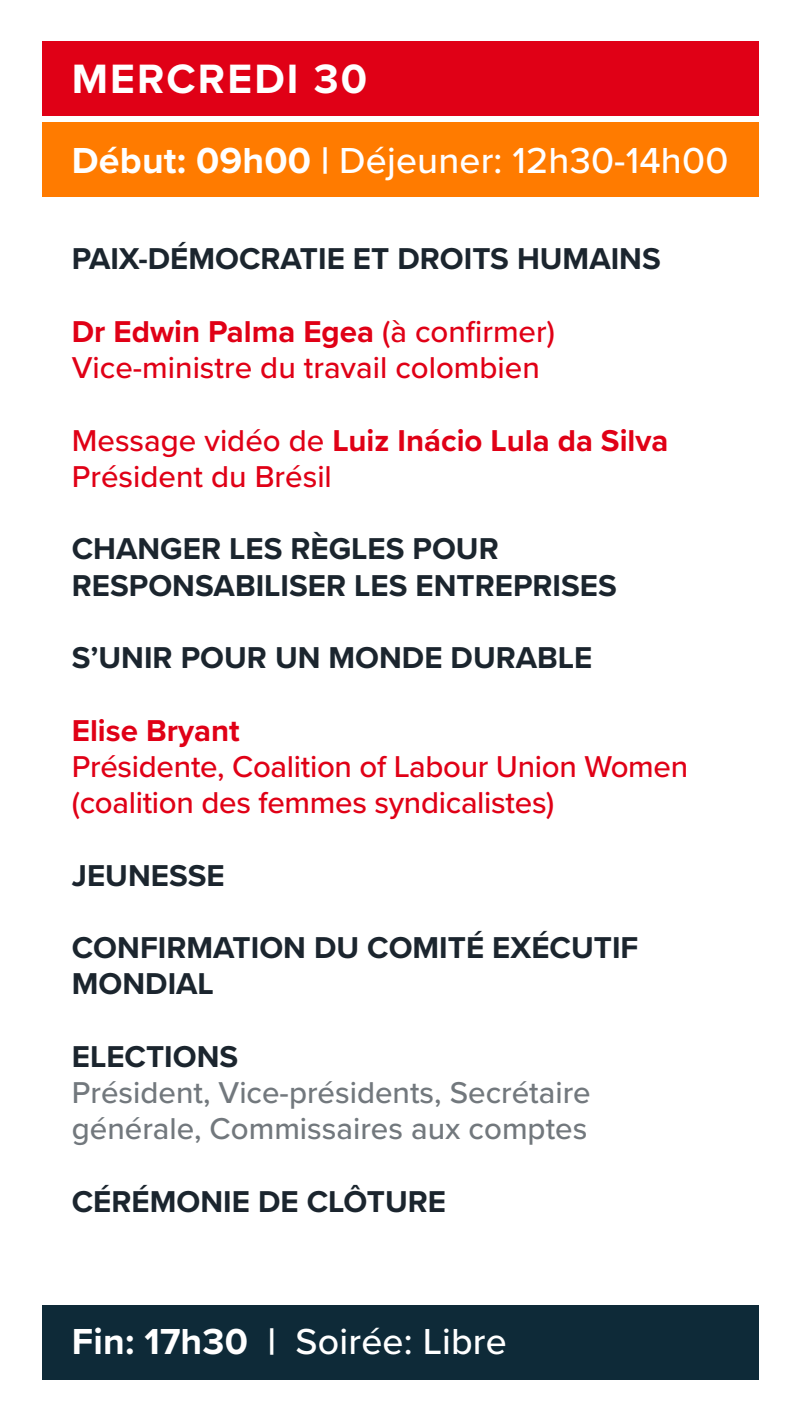
<style>
.page{position:relative;width:800px;height:1420px;background:#fff}
.page>*{position:absolute;margin:0;border:0;box-sizing:border-box;transform-origin:0 0}
.t1{font:700 42.5px "Proxima Nova";letter-spacing:.05em;color:#fff}
.t2{font:500 37.5px "Proxima Nova";letter-spacing:.005em;color:#fff}
.t3{font:500 31.25px/36.2px "Proxima Nova";letter-spacing:-.01em;color:#e00016}
.t4{font:700 31.25px/36.2px "Proxima Nova";color:#1b252e}
.t5{font:500 31.25px/36.2px "Proxima Nova";color:#72787d}
.t6{font:700 31.25px "Proxima Nova";color:#e00016}
.s1{font-weight:700}
</style>
<div class="page">
<div style="left:42px;top:41px;width:716px;height:75px;background:#e00016"></div>
<div style="left:42px;top:1305px;width:716px;height:75px;background:#0e2a38"></div>
<div style="left:42px;top:122px;width:716px;height:75px;background:#ff7b00"></div>
<h1 class="t1" style="left:72px;top:47px;width:297px">MERCREDI 30</h1>
<p class="t2" style="left:72px;top:133px;width:658px"><span class="s1">Début: 09h00 |</span> Déjeuner: 12h30-14h00</p>
<p class="t4" style="left:72px;top:240px;width:590px">PAIX-DÉMOCRATIE ET DROITS HUMAINS</p>
<p class="t3" style="left:72px;top:312px;width:485px"><span class="s1">Dr Edwin Palma Egea</span> (à confirmer)<br>Vice-ministre du travail colombien</p>
<p class="t3" style="left:72px;top:421px;width:598px">Message vidéo de <span class="s1">Luiz Inácio Lula da Silva<br></span>Président du Brésil</p>
<p class="t4" style="left:72px;top:530px;width:547px">CHANGER LES RÈGLES POUR<br>RESPONSABILISER LES ENTREPRISES</p>
<p class="t4" style="left:72px;top:639px;width:522px">S’UNIR POUR UN MONDE DURABLE</p>
<p class="t6" style="left:72px;top:707px;width:169px">Elise Bryant</p>
<p class="t3" style="left:72px;top:747px;width:618px">Présidente, Coalition of Labour Union Women (coalition des femmes syndicalistes)</p>
<p class="t4" style="left:72px;top:856px;width:154px">JEUNESSE</p>
<p class="t4" style="left:72px;top:929px;width:568px">CONFIRMATION DU COMITÉ EXÉCUTIF<br>MONDIAL</p>
<p class="t4" style="left:72px;top:1038px;width:168px">ELECTIONS</p>
<p class="t5" style="left:72px;top:1073px;width:520px">Président, Vice-présidents, Secrétaire générale, Commissaires aux comptes</p>
<p class="t4" style="left:72px;top:1183px;width:376px">CÉRÉMONIE DE CLÔTURE</p>
<p class="t2" style="left:72px;top:1313px;width:436px"><span class="s1">Fin: 17h30 |</span> Soirée: Libre</p>
</div>
